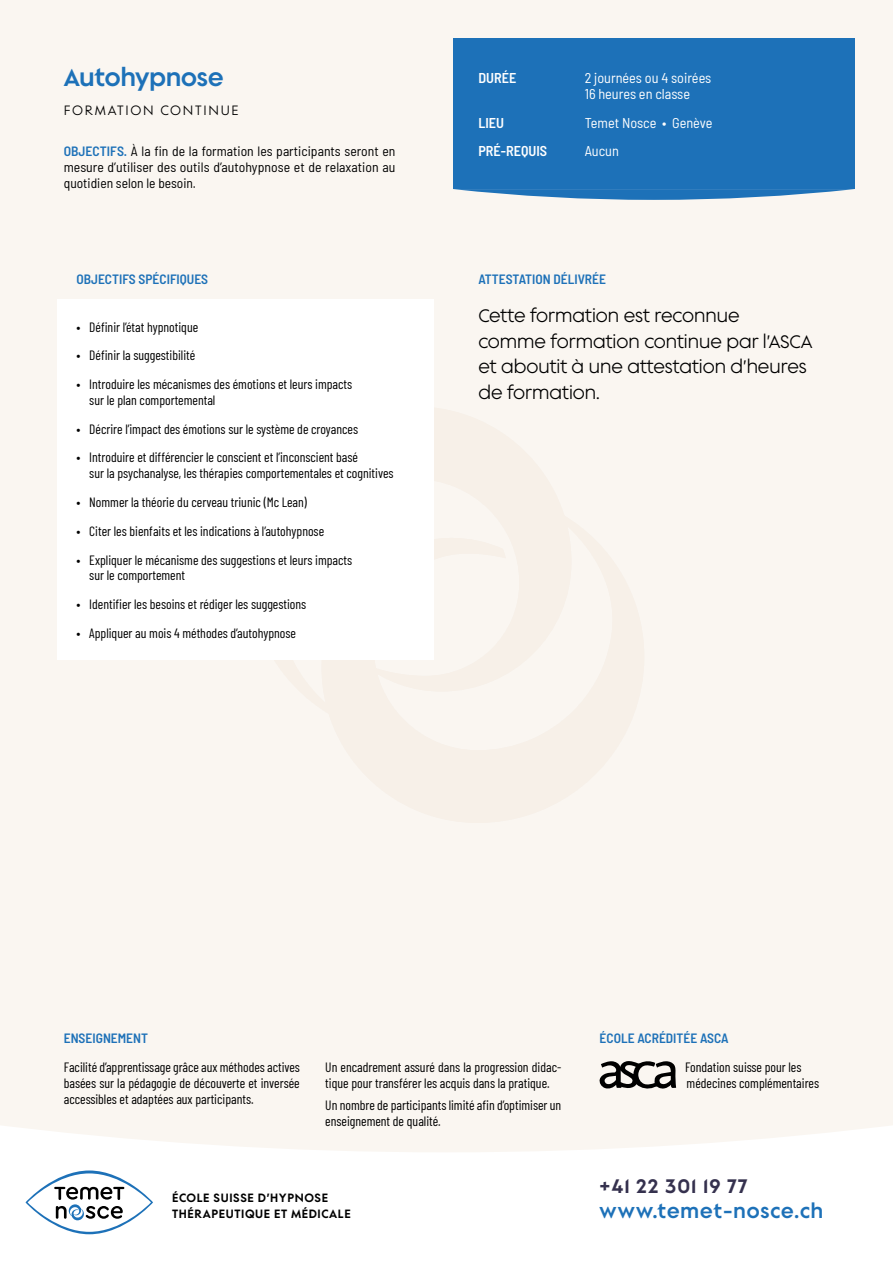
<style>
.page{position:relative;width:893px;height:1263px;background:#faf6f1}
.page>*{position:absolute;margin:0;border:0;box-sizing:border-box;transform-origin:0 0}
.t1{font:800 24px "Supera Gothic";color:#1d71b8}
.t2{font:800 19.5px "Supera Gothic";letter-spacing:.05em;color:#1d71b8}
.t3{font:800 19.5px "Supera Gothic";letter-spacing:.05em;color:#35314e}
.t4{font:18px/25.5px "Supera Gothic";color:#000}
.t5{font:semi-condensed 14.25px/15.9px "Barlow";color:#fff}
.t6{font:600 semi-condensed 14.25px "Barlow";color:#fff}
.t7{font:13.5px/15.9px "Barlow Condensed";color:#000}
.t8{font:semi-condensed 13.5px/15.9px "Barlow";color:#000;text-align:justify}
.t9{font:600 semi-condensed 13.5px "Barlow";color:#1d71b8}
.t10{font:13.5px "Supera Gothic";letter-spacing:.125em;color:#000}
.t11{font:800 12px/15.9px "Supera Gothic";letter-spacing:.05em;color:#000}
.s1{font-weight:600;color:#1d71b8}
</style>
<div class="page">
<svg style="left:0;top:1126px;width:893px;height:137px;fill:#fff"></svg>
<svg style="left:26px;top:1170px;width:127px;height:64px"></svg>
<svg style="left:599px;top:1061px;width:77px;height:28px"></svg>
<div style="left:57px;top:299px;width:377px;height:54px;background:#fff"></div>
<div style="left:57px;top:328px;width:377px;height:54px;background:#fff"></div>
<div style="left:57px;top:356px;width:377px;height:71px;background:#fff"></div>
<div style="left:57px;top:401px;width:377px;height:55px;background:#fff"></div>
<div style="left:57px;top:430px;width:377px;height:70px;background:#fff"></div>
<div style="left:57px;top:474px;width:377px;height:55px;background:#fff"></div>
<div style="left:57px;top:503px;width:377px;height:55px;background:#fff"></div>
<div style="left:57px;top:532px;width:377px;height:70px;background:#fff"></div>
<div style="left:57px;top:576px;width:377px;height:55px;background:#fff"></div>
<div style="left:57px;top:605px;width:377px;height:55px;background:#fff"></div>
<svg style="left:453px;top:189px;width:401px;height:11px"></svg>
<div style="left:453px;top:38px;width:402px;height:151px;background:#1d71b8"></div>
<h1 class="t1" style="left:64px;top:62px;width:161px">Autohypnose</h1>
<p class="t10" style="left:64px;top:101px;width:176px">FORMATION CONTINUE</p>
<p class="t8" style="left:64px;top:142px;width:333px"><span class="s1">OBJECTIFS.</span> À la fin de la formation les participants seront en mesure d’utiliser des outils d’autohypnose et de relaxation au quotidien selon le besoin.</p>
<p class="t9" style="left:77px;top:269px;width:133px">OBJECTIFS SPÉCIFIQUES</p>
<p class="t7" style="left:77px;top:318px;width:123px">• Définir l’état hypnotique</p>
<p class="t7" style="left:77px;top:347px;width:120px">• Définir la suggestibilité</p>
<p class="t7" style="left:89px;top:375px;width:264px;text-indent:-13px">• Introduire les mécanismes des émotions et leurs impacts sur le plan comportemental</p>
<p class="t7" style="left:77px;top:420px;width:283px">• Décrire l’impact des émotions sur le système de croyances</p>
<p class="t7" style="left:89px;top:449px;width:306px;text-indent:-13px">• Introduire et différencier le conscient et l’inconscient basé<br>sur la psychanalyse, les thérapies comportementales et cognitives</p>
<p class="t7" style="left:77px;top:493px;width:232px">• Nommer la théorie du cerveau triunic (Mc Lean)</p>
<p class="t7" style="left:77px;top:522px;width:249px">• Citer les bienfaits et les indications à l’autohypnose</p>
<p class="t7" style="left:89px;top:551px;width:264px;text-indent:-13px">• Expliquer le mécanisme des suggestions et leurs impacts sur le comportement</p>
<p class="t7" style="left:77px;top:595px;width:231px">• Identifier les besoins et rédiger les suggestions</p>
<p class="t7" style="left:77px;top:624px;width:221px">• Appliquer au mois 4 méthodes d’autohypnose</p>
<p class="t6" style="left:478px;top:67px;width:39px">DURÉE</p>
<p class="t5" style="left:585px;top:69px;width:128px">2 journées ou 4 soirées<br>16 heures en classe</p>
<p class="t6" style="left:478px;top:112px;width:27px">LIEU</p>
<p class="t5" style="left:585px;top:113px;width:129px">Temet Nosce • Genève</p>
<p class="t6" style="left:478px;top:141px;width:70px">PRÉ-REQUIS</p>
<p class="t5" style="left:585px;top:142px;width:36px">Aucun</p>
<p class="t9" style="left:478px;top:269px;width:129px">ATTESTATION DÉLIVRÉE</p>
<h3 class="t4" style="left:478px;top:302px;width:336px">Cette formation est reconnue<br>comme formation continue par l’ASCA et aboutit à une attestation d’heures de formation.</h3>
<p class="t9" style="left:64px;top:1028px;width:86px">ENSEIGNEMENT</p>
<p class="t7" style="left:64px;top:1058px;width:238px;text-align:justify">Facilité d’apprentissage grâce aux méthodes actives basées sur la pédagogie de découverte et inversée accessibles et adaptées aux participants.</p>
<p class="t7" style="left:325px;top:1058px;width:237px">Un encadrement assuré dans la progression didac&shy;tique pour transférer les acquis dans la pratique.</p>
<p class="t7" style="left:325px;top:1096px;width:237px">Un nombre de participants limité afin d’optimiser un enseignement de qualité.</p>
<p class="t11" style="left:172px;top:1190px;width:180px">ÉCOLE SUISSE D’HYPNOSE<br>THÉRAPEUTIQUE ET MÉDICALE</p>
<p class="t9" style="left:600px;top:1028px;width:130px">ÉCOLE ACRÉDITÉE ASCA</p>
<p class="t7" style="left:685px;top:1058px;width:135px">Fondation suisse pour les médecines complémentaires</p>
<h2 class="t3" style="left:600px;top:1173px;width:150px">+41 22 301 19 77</h2>
<h2 class="t2" style="left:600px;top:1199px;width:225px">www.temet-nosce.ch</h2>
</div>
